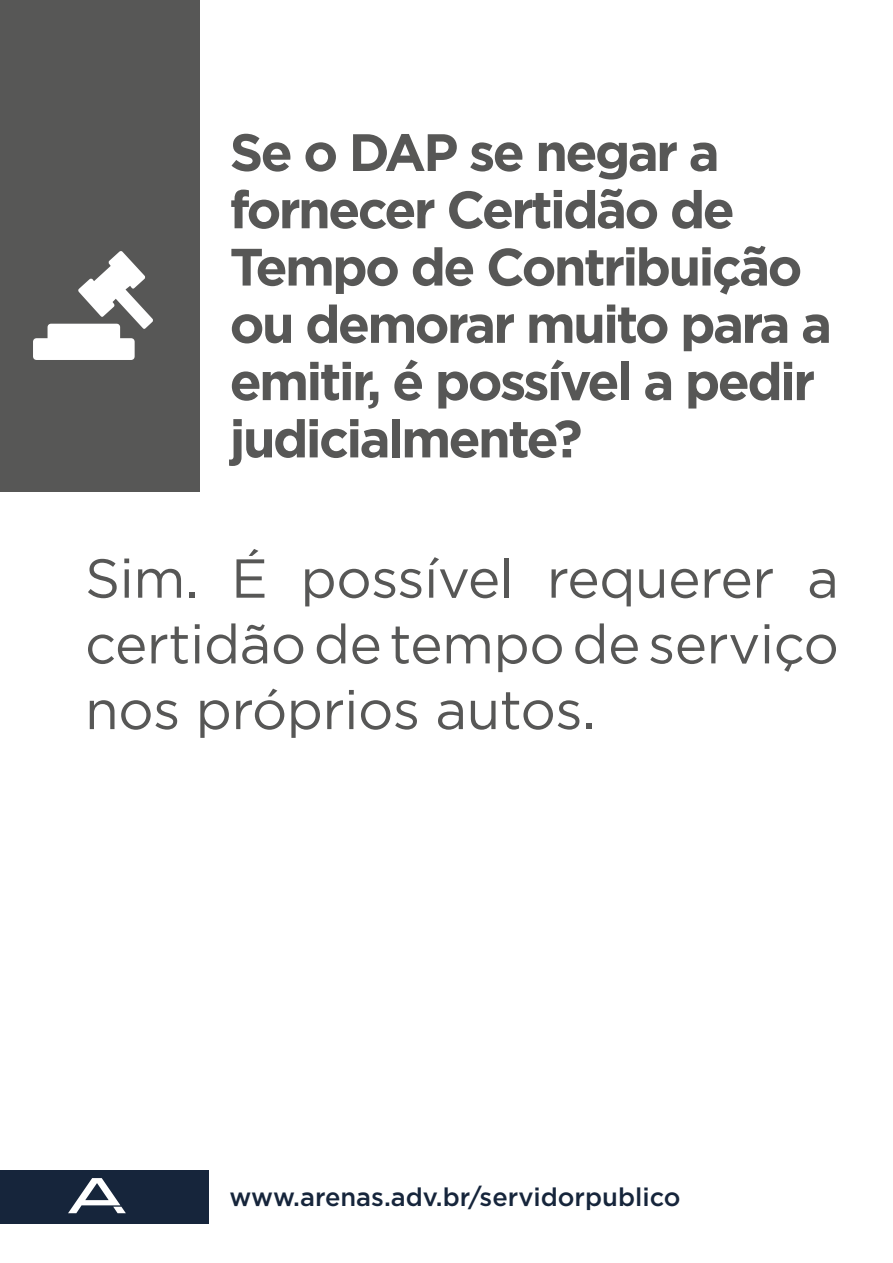
<style>
.page{position:relative;width:893px;height:1263px;background:#fff}
.page>*{position:absolute;margin:0;border:0;box-sizing:border-box;transform-origin:0 0}
.t1{font:54.75px/65.7px "Gotham";letter-spacing:-.01em;color:#575756;text-align:justify}
.t2{font:700 52.5px/57.3px "Gotham";letter-spacing:-.05em;color:#575756}
.t3{font:500 25.5px "Gotham";color:#16253b}
</style>
<div class="page">
<div style="left:0;top:1170px;width:208px;height:53px;background:#16253b"></div>
<div style="left:0;top:0;width:199px;height:491px;background:#575756"></div>
<svg style="left:68px;top:1178px;width:58px;height:35px"></svg>
<svg style="left:33px;top:251px;width:120px;height:109px"></svg>
<p class="t2" style="left:230px;top:122px;width:604px">Se o DAP se negar a fornecer Certidão de<br>Tempo de Contribuição ou demorar muito para a emitir, é possível a pedir judicialmente?</p>
<p class="t1" style="left:85px;top:544px;width:755px">Sim. É possível requerer a certidão de tempo de serviço nos próprios autos.</p>
<p class="t3" style="left:230px;top:1180px;width:453px">www.arenas.adv.br/servidorpublico</p>
</div>
